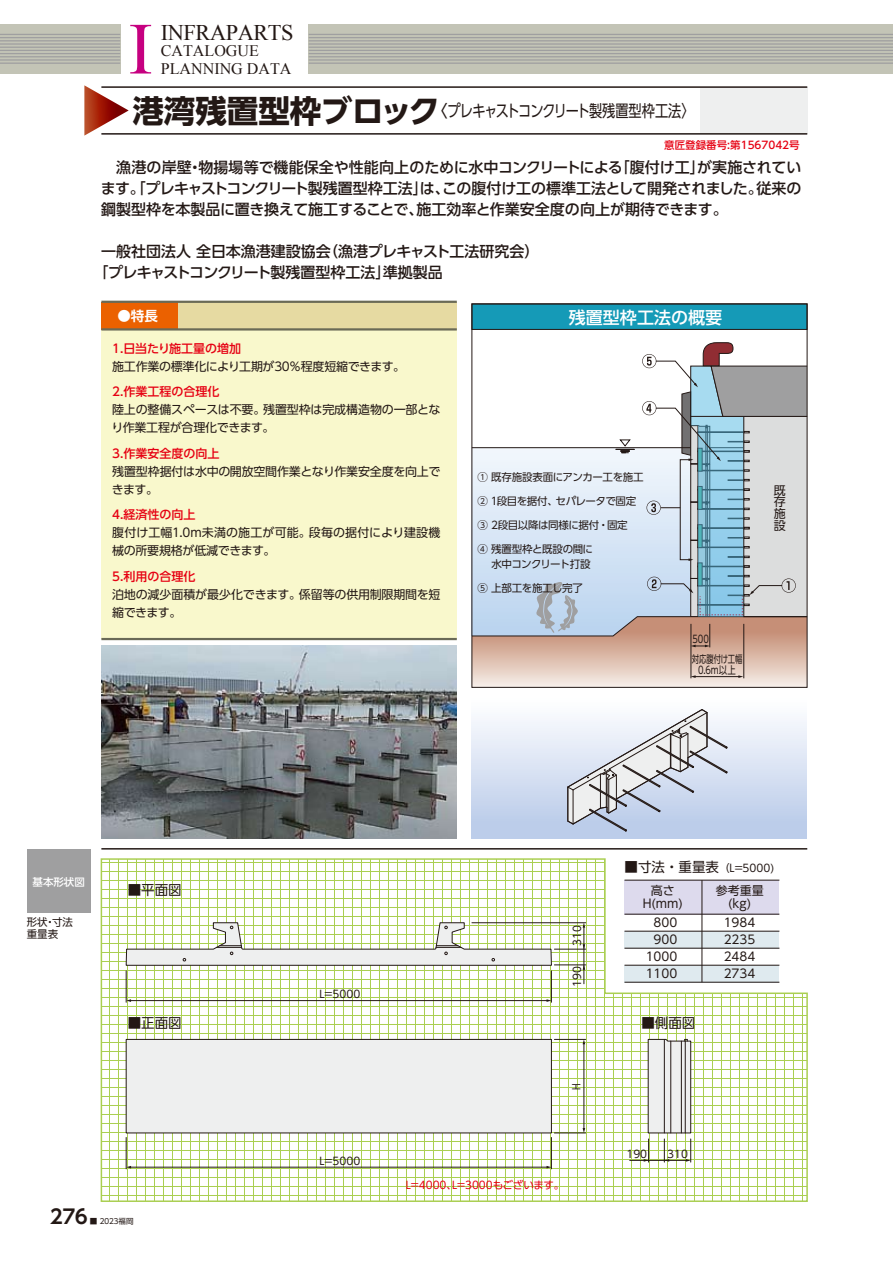
<style>
.page{position:relative;width:893px;height:1263px;background:#fff}
.page>*{position:absolute;margin:0;border:0;box-sizing:border-box;transform-origin:0 0}
.t1{font:73.5px "Times New Roman";color:#c60080}
.t2{font:22.35px "Times New Roman";letter-spacing:-.02em;color:#231815}
.t3{font:600 19.5px "MO Clear Tone SG";color:#231815}
.t4{font:500 16.95px "UD Shin Go Pro";color:#fff}
.t5{font:16.5px "UD Shin Go Pro";letter-spacing:-.07em;color:#231815}
.t6{font:16.05px "Times New Roman";color:#231815}
.t7{font:500 15px/21px "UD Shin Go Pro";color:#231815;text-align:justify}
.t8{font:13.5px "UD Shin Go Pro";color:#231815}
.t9{font:700 13.5px "UD Shin Go Pro De";color:#fff}
.t10{font:12px/18px "UD Shin Go Pro";letter-spacing:-.015em;color:#231815}
.t11{font:10.5px/12px "UD Shin Go Pro";letter-spacing:-.025em;color:#231815}
.t12{font:10.5px/15px "UD Shin Go Pro";letter-spacing:-.045em;color:#231815}
.t13{font:10.5px "UD Shin Go Pro";color:#e60012}
.t14{font:10.5px/20.2px "UD Shin Go Pro";letter-spacing:-.025em;color:#231815;scale:.8 1}
.t15{font:500 10.5px "UD Shin Go Pro";color:#e60012}
.t16{font:500 10.5px "UD Shin Go Pro";letter-spacing:-.005em;color:#fff}
.t17{font:10.5px "UD Shin Go Pro";letter-spacing:-.025em;color:#231815;scale:.85 1}
.t18{font:7.5px "MO Clear Tone SG";color:#231815}
.s1{font-weight:700;font-size:31.5px}
.s2{font-weight:500;color:#e60012}
.s3{font-size:13.5px}
.s4{font-family:"Shin Go Pr 6 N"}
</style>
<div class="page">
<div style="left:309px;top:25px;width:584px;height:49px;background:#c3c4b6"></div>
<hr style="left:309px;top:63px;width:584px;height:1px;background:#9f9fa0">
<hr style="left:309px;top:56px;width:584px;height:1px;background:#9f9fa0">
<hr style="left:309px;top:50px;width:584px;height:1px;background:#9f9fa0">
<hr style="left:309px;top:43px;width:584px;height:2px;background:#9f9fa0">
<hr style="left:309px;top:37px;width:584px;height:1px;background:#9f9fa0">
<hr style="left:309px;top:59px;width:584px;height:2px;background:#9f9fa0">
<hr style="left:309px;top:53px;width:584px;height:1px;background:#9f9fa0">
<hr style="left:309px;top:47px;width:584px;height:1px;background:#9f9fa0">
<hr style="left:309px;top:40px;width:584px;height:1px;background:#9f9fa0">
<hr style="left:309px;top:34px;width:584px;height:1px;background:#9f9fa0">
<div style="left:0;top:25px;width:120px;height:49px;background:#c3c4b6"></div>
<hr style="left:0;top:63px;width:120px;height:1px;background:#9f9fa0">
<hr style="left:0;top:56px;width:120px;height:1px;background:#9f9fa0">
<hr style="left:0;top:50px;width:120px;height:1px;background:#9f9fa0">
<hr style="left:0;top:43px;width:120px;height:2px;background:#9f9fa0">
<hr style="left:0;top:37px;width:120px;height:1px;background:#9f9fa0">
<hr style="left:0;top:59px;width:120px;height:2px;background:#9f9fa0">
<hr style="left:0;top:53px;width:120px;height:1px;background:#9f9fa0">
<hr style="left:0;top:47px;width:120px;height:1px;background:#9f9fa0">
<hr style="left:0;top:40px;width:120px;height:1px;background:#9f9fa0">
<hr style="left:0;top:34px;width:120px;height:1px;background:#9f9fa0">
<div style="left:700px;top:87px;width:107px;height:47px;background:#eeefef"></div>
<hr style="left:101px;top:86px;width:706px;height:2px;background:#231815">
<hr style="left:101px;top:133px;width:706px;height:2px;background:#231815">
<svg style="left:84px;top:85px;width:45px;height:51px"></svg>
<div style="left:101px;top:329px;width:356px;height:310px;background:#f9f8cc"></div>
<div style="left:101px;top:302px;width:356px;height:27px;background:#e6daa2"></div>
<div style="left:101px;top:302px;width:77px;height:27px;background:#eb6100"></div>
<hr style="left:101px;top:301px;width:356px;height:2px;background:#6a6a56">
<hr style="left:101px;top:638px;width:356px;height:2px;background:#6a6a56">
<hr style="left:101px;top:328px;width:356px;height:3px;background:#6a6a56">
<svg style="left:100px;top:858px;width:708px;height:344px"></svg>
<div style="left:472px;top:697px;width:335px;height:141px;background:linear-gradient(to bottom,#fff,#b5c8e8)"></div>
<img style="left:102px;top:646px;width:355px;height:192px">
<hr style="left:101px;top:848px;width:706px;height:1px;background:#231815">
<div style="left:27px;top:849px;width:64px;height:64px;background:#9f9fa0"></div>
<hr style="left:126px;top:971px;width:1px;height:31px;background:#231815">
<hr style="left:551px;top:971px;width:1px;height:31px;background:#231815">
<hr style="left:584px;top:927px;width:1px;height:57px;background:#231815">
<hr style="left:130px;top:1000px;width:417px;height:1px;background:#231815">
<svg style="left:126px;top:999px;width:5px;height:3px"></svg>
<svg style="left:546px;top:999px;width:5px;height:3px"></svg>
<hr style="left:126px;top:1137px;width:1px;height:32px;background:#231815">
<hr style="left:551px;top:1137px;width:1px;height:32px;background:#231815">
<hr style="left:130px;top:1167px;width:417px;height:1px;background:#231815">
<div style="left:126px;top:1039px;width:426px;height:94px;background:#eeefef;border:1px solid #231815"></div>
<svg style="left:125px;top:922px;width:427px;height:44px"></svg>
<hr style="left:472px;top:922px;width:114px;height:1px;background:#231815">
<hr style="left:554px;top:949px;width:32px;height:1px;background:#231815">
<hr style="left:554px;top:965px;width:32px;height:1px;background:#231815">
<hr style="left:554px;top:1133px;width:32px;height:1px;background:#231815">
<hr style="left:554px;top:1039px;width:32px;height:1px;background:#231815">
<hr style="left:630px;top:1160px;width:57px;height:1px;background:#231815">
<svg style="left:644px;top:1039px;width:47px;height:123px"></svg>
<hr style="left:584px;top:1043px;width:1px;height:86px;background:#231815">
<div style="left:624px;top:931px;width:155px;height:17px;background:#dfeaef"></div>
<div style="left:624px;top:965px;width:155px;height:17px;background:#dfeaef"></div>
<div style="left:624px;top:880px;width:155px;height:34px;background:#dddaed"></div>
<hr style="left:702px;top:880px;width:1px;height:102px;background:#231815">
<hr style="left:624px;top:880px;width:155px;height:1px;background:#231815">
<hr style="left:624px;top:914px;width:155px;height:1px;background:#231815">
<hr style="left:624px;top:931px;width:155px;height:1px;background:#231815">
<hr style="left:624px;top:965px;width:155px;height:1px;background:#231815">
<hr style="left:624px;top:982px;width:155px;height:1px;background:#231815">
<hr style="left:624px;top:948px;width:155px;height:1px;background:#231815">
<div style="left:471px;top:303px;width:336px;height:27px;background:#159ab7;border:1px solid #231815"></div>
<svg style="left:567px;top:709px;width:161px;height:123px"></svg>
<svg style="left:471px;top:342px;width:337px;height:345px"></svg>
<p class="t1" style="left:128px;top:-1px;width:26px">I</p>
<p class="t2" style="left:161px;top:18px;width:134px">INFRAPARTS</p>
<p class="t6" style="left:161px;top:40px;width:100px">CATALOGUE</p>
<p class="t6" style="left:161px;top:57px;width:132px">PLANNING DATA</p>
<p class="t5" style="left:132px;top:97px;width:564px"><span class="s1">港湾残置型枠ブロック</span>〈プレキャストコンクリート製残置型枠工法〉</p>
<p class="t15" style="left:664px;top:137px;width:137px">意匠登録番号:第1567042号</p>
<p class="t7" style="left:101px;top:157px;width:702px">　漁港の岸壁・物揚場等で機能保全や性能向上のために水中コンクリートによる「腹付け工」が実施されています。「プレキャストコンクリート製残置型枠工法」は、この腹付け工の標準工法として開発されました。従来の鋼製型枠を本製品に置き換えて施工することで、施工効率と作業安全度の向上が期待できます。</p>
<p class="t7" style="left:93px;top:241px;width:448px;text-indent:8px">一般社団法人 全日本漁港建設協会（漁港プレキャスト工法研究会）「プレキャストコンクリート製残置型枠工法」準拠製品</p>
<p class="t9" style="left:117px;top:305px;width:42px">●特長</p>
<p class="t10" style="left:112px;top:339px;width:295px"><span class="s2">1.日当たり施工量の増加<br></span>施工作業の標準化により工期が30％程度短縮できます。</p>
<p class="t10" style="left:112px;top:382px;width:330px"><span class="s2">2.作業工程の合理化<br></span>陸上の整備スペースは不要。残置型枠は完成構造物の一部となり作業工程が合理化できます。</p>
<p class="t10" style="left:112px;top:444px;width:330px"><span class="s2">3.作業安全度の向上<br></span>残置型枠据付は水中の開放空間作業となり作業安全度を向上できます。</p>
<p class="t10" style="left:112px;top:505px;width:330px"><span class="s2">4.経済性の向上<br></span>腹付け工幅1.0m未満の施工が可能。段毎の据付により建設機械の所要規格が低減できます。</p>
<p class="t10" style="left:112px;top:567px;width:330px"><span class="s2">5.利用の合理化<br></span>泊地の減少面積が最少化できます。係留等の供用制限期間を短縮できます。</p>
<p class="t4" style="left:569px;top:303px;width:155px">残置型枠工法の概要</p>
<p class="t11" style="left:477px;top:470px;width:168px">① 既存施設表面にアンカー工を施工</p>
<p class="t12" style="left:477px;top:493px;width:160px">② 1段目を据付、セパレータで固定</p>
<p class="t11" style="left:477px;top:518px;width:152px">③ 2段目以降は同様に据付・固定</p>
<p class="t12" style="left:477px;top:541px;width:117px">④ 残置型枠と既設の間に　 水中コンクリート打設</p>
<p class="t11" style="left:477px;top:581px;width:107px">⑤ 上部工を施工し完了</p>
<p class="t10" style="left:774px;top:484px;width:13px;line-height:11.7px;text-align:justify">既存施設</p>
<p class="t14" style="left:692px;top:629px;width:65px">500<br>対応腹付け工幅</p>
<p class="t14" style="left:698px;top:659px;width:48px">0.6m以上</p>
<p class="t16" style="left:33px;top:873px;width:54px">基本形状図</p>
<p class="t11" style="left:27px;top:916px;width:48px">形状・寸法重量表</p>
<p class="t8" style="left:128px;top:879px;width:55px">■平面図</p>
<p class="t11" style="left:319px;top:988px;width:42px">L=5000</p>
<p class="t11" style="left:571px;top:946px;width:22px;rotate:-90deg">310</p>
<p class="t11" style="left:571px;top:987px;width:22px;rotate:-90deg">190</p>
<p class="t11" style="left:624px;top:862px;width:151px"><span class="s3">■寸法・重量表</span>（L=5000)</p>
<p class="t10" style="left:643px;top:883px;width:42px;line-height:13.5px;text-align:center">高さ<br>H(mm)</p>
<p class="t10" style="left:646px;top:913px;width:33px;line-height:17px;text-align:right">800<br>900<br>1000<br>1100</p>
<p class="t10" style="left:716px;top:883px;width:49px;line-height:13.5px;text-align:center">参考重量(kg)</p>
<p class="t10" style="left:724px;top:913px;width:33px;line-height:17px;text-align:justify">1984<br>2235<br>2484<br>2734</p>
<p class="t8" style="left:128px;top:1011px;width:55px">■正面図</p>
<p class="t8" style="left:641px;top:1011px;width:55px">■側面図</p>
<p class="t11" style="left:319px;top:1154px;width:42px">L=5000</p>
<p class="t17" style="left:568px;top:1090px;width:9px;rotate:-90deg">H</p>
<p class="t13" style="left:406px;top:1177px;width:160px">L=4000、L=3000もございます。</p>
<p class="t11" style="left:626px;top:1147px;width:22px">190</p>
<p class="t11" style="left:667px;top:1147px;width:22px">310</p>
<p class="t3" style="left:50px;top:1203px;width:39px">276</p>
<p class="t18" style="left:90px;top:1216px;width:45px"><span class="s4">■</span> 2023<span class="s4">福岡</span></p>
</div>
